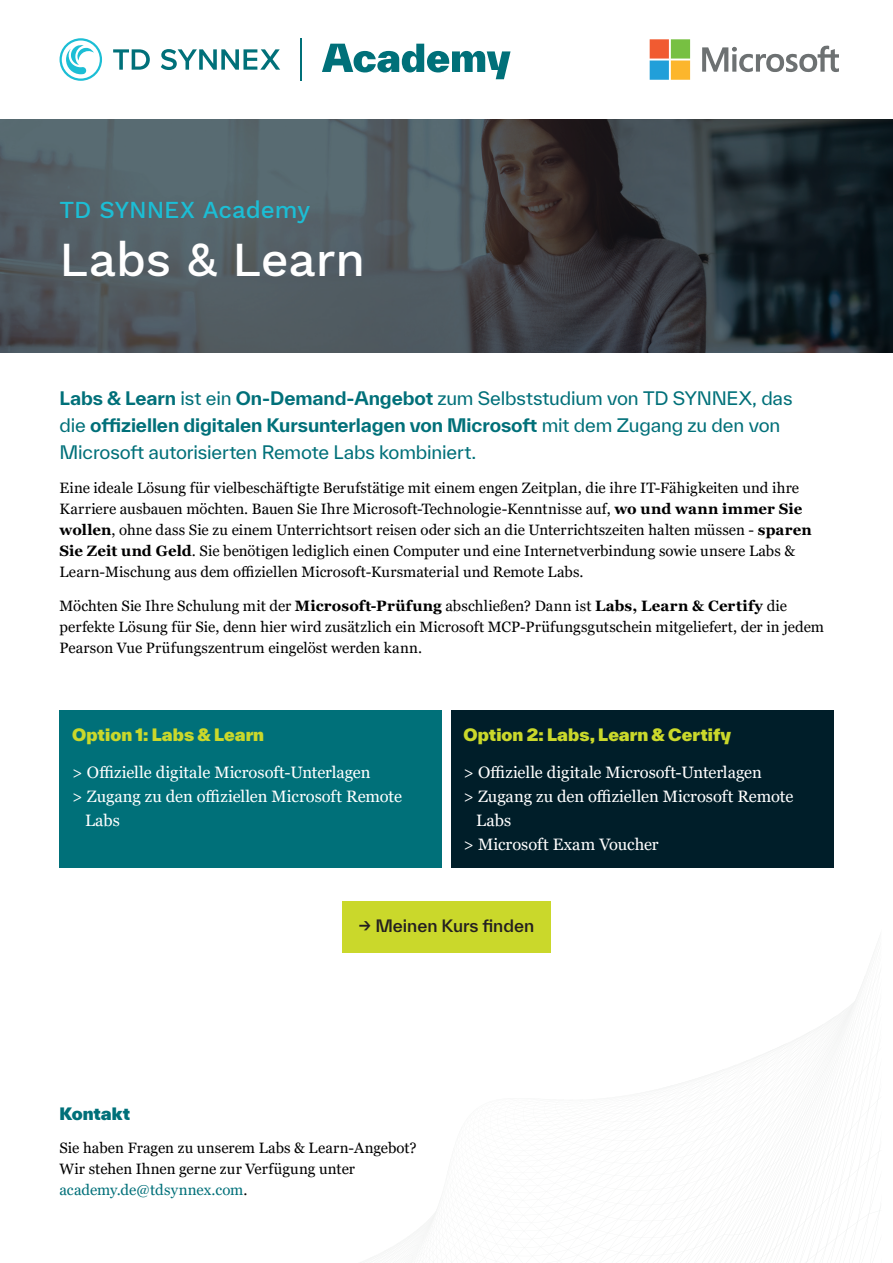
<style>
.page{position:relative;width:893px;height:1263px;background:#fff}
.page>*{position:absolute;margin:0;border:0;box-sizing:border-box;transform-origin:0 0}
.t1{font:500 48px "Work Sans";letter-spacing:-.005em;color:#fff}
.t2{font:500 24px "Work Sans";letter-spacing:-.005em;color:#1cbed5}
.t3{font:18px/27px "TWK Everett";letter-spacing:-.01em;color:#007079}
.t4{font:16.5px "Georgia Pro";letter-spacing:-.005em;color:#fff}
.t5{font:900 16.5px "TWK Everett";color:#cad82b}
.t6{font:500 16.5px "TWK Everett";color:#231f20}
.t7{font:900 16.5px "TWK Everett";color:#007079}
.t8{font:15px/21px "Georgia Pro";letter-spacing:.005em;color:#000001}
.s1{font-weight:700}
.s2{color:#007079}
</style>
<div class="page">
<svg style="left:330px;top:861px;width:550px;height:402px"></svg>
<svg style="left:60px;top:38px;width:42px;height:43px"></svg>
<svg style="left:113px;top:49px;width:37px;height:21px"></svg>
<svg style="left:161px;top:49px;width:119px;height:21px"></svg>
<svg style="left:322px;top:44px;width:189px;height:35px"></svg>
<hr style="left:300px;top:38px;width:2px;height:43px;background:#007079">
<svg style="left:0;top:119px;width:893px;height:234px;background:#40494e"></svg>
<svg style="left:702px;top:45px;width:137px;height:27px"></svg>
<svg style="left:650px;top:39px;width:40px;height:41px;background:#aba66f"></svg>
<div style="left:60px;top:710px;width:382px;height:157px;background:#007079"></div>
<div style="left:451px;top:710px;width:382px;height:157px;background:#001e29"></div>
<div style="left:342px;top:901px;width:209px;height:51px;background:#cad82b"></div>
<h2 class="t2" style="left:60px;top:196px;width:252px">TD SYNNEX Academy</h2>
<h1 class="t1" style="left:60px;top:231px;width:307px">Labs &amp; Learn</h1>
<p class="t3" style="left:60px;top:385px;width:734px"><span class="s1">Labs &amp; Learn</span> ist ein <span class="s1">On-Demand-Angebot</span> zum Selbststudium von TD SYNNEX, das die <span class="s1">offiziellen digitalen Kursunterlagen von Microsoft</span> mit dem Zugang zu den von<br>Microsoft autorisierten Remote Labs kombiniert.</p>
<p class="t8" style="left:60px;top:478px;width:754px">Eine ideale Lösung für vielbeschäftigte Berufstätige mit einem engen Zeitplan, die ihre IT-Fähigkeiten und ihre Karriere ausbauen möchten. Bauen Sie Ihre Microsoft-Technologie-Kenntnisse auf, <span class="s1">wo und wann immer Sie wollen</span>, ohne dass Sie zu einem Unterrichtsort reisen oder sich an die Unterrichtszeiten halten müssen - <span class="s1">sparen Sie Zeit und Geld</span>. Sie benötigen lediglich einen Computer und eine Internetverbindung sowie unsere Labs &amp; Learn-Mischung aus dem offiziellen Microsoft-Kursmaterial und Remote Labs.</p>
<p class="t8" style="left:60px;top:596px;width:766px">Möchten Sie Ihre Schulung mit der <span class="s1">Microsoft-Prüfung</span> abschließen? Dann ist <span class="s1">Labs, Learn &amp; Certify</span> die perfekte Lösung für Sie, denn hier wird zusätzlich ein Microsoft MCP-Prüfungsgutschein mitgeliefert, der in jedem<br>Pearson Vue Prüfungszentrum eingelöst werden kann.</p>
<p class="t5" style="left:72px;top:723px;width:193px">Option 1: Labs &amp; Learn</p>
<p class="t4" style="left:72px;top:763px;width:300px">&gt; Offizielle digitale Microsoft-Unterlagen</p>
<p class="t4" style="left:72px;top:787px;width:331px">&gt; Zugang zu den offiziellen Microsoft Remote</p>
<p class="t4" style="left:85px;top:811px;width:36px">Labs</p>
<p class="t5" style="left:463px;top:723px;width:269px">Option 2: Labs, Learn &amp; Certify</p>
<p class="t4" style="left:463px;top:763px;width:300px">&gt; Offizielle digitale Microsoft-Unterlagen</p>
<p class="t4" style="left:463px;top:787px;width:331px">&gt; Zugang zu den offiziellen Microsoft Remote</p>
<p class="t4" style="left:476px;top:811px;width:36px">Labs</p>
<p class="t4" style="left:463px;top:835px;width:197px">&gt; Microsoft Exam Voucher</p>
<p class="t6" style="left:359px;top:914px;width:177px">-&gt; Meinen Kurs finden</p>
<p class="t7" style="left:60px;top:1101px;width:72px">Kontakt</p>
<p class="t8" style="left:60px;top:1138px;width:359px">Sie haben Fragen zu unserem Labs &amp; Learn-Angebot?<br>Wir stehen Ihnen gerne zur Verfügung unter <span class="s2">academy.de@tdsynnex.com</span>.</p>
</div>
